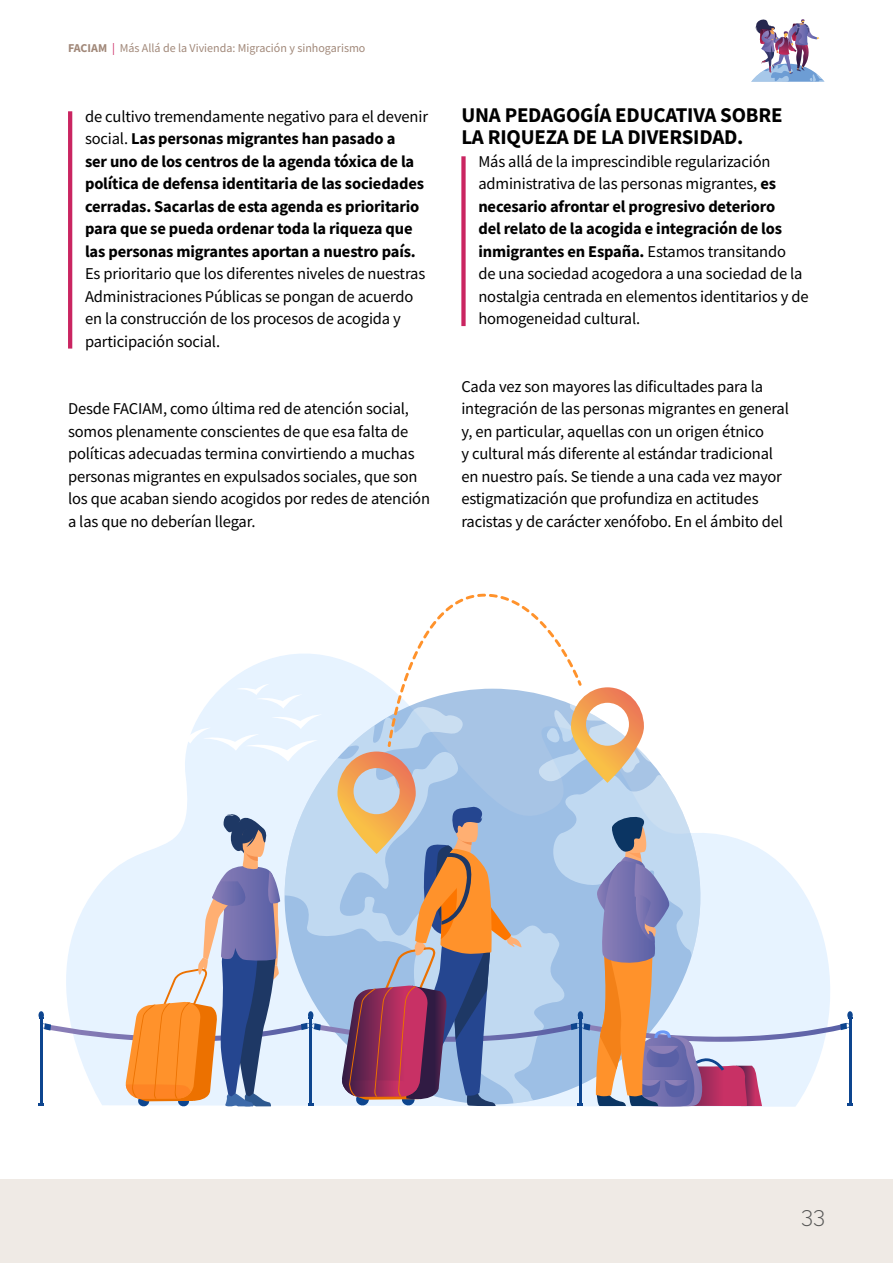
<style>
.page{position:relative;width:893px;height:1263px;background:#fff}
.page>*{position:absolute;margin:0;border:0;box-sizing:border-box;transform-origin:0 0}
.t1{font:300 22.5px "Raleway";color:#575756}
.t2{font:700 21px/22.5px "Source Sans Pro";letter-spacing:-.01em;color:#000}
.t3{font:16.5px/22.5px "Source Sans Pro";letter-spacing:-.01em;color:#000}
.t4{font:700 16.5px/22.5px "Source Sans Pro";letter-spacing:-.01em;color:#000}
.t5{font:12px "Source Sans Pro";color:#a18879}
.s1{font-weight:700}
.s2{color:#ca2561}
.s3{font-weight:400}
</style>
<div class="page">
<div style="left:0;top:1179px;width:893px;height:84px;background:#efeae5"></div>
<img style="left:751px;top:19px;width:73px;height:63px">
<div style="left:461px;top:156px;width:5px;height:170px;background:#ca2561"></div>
<hr style="left:68px;top:111px;width:4px;height:238px;background:#ca2561">
<svg style="left:39px;top:594px;width:814px;height:513px"></svg>
<p class="t5" style="left:68px;top:40px;width:299px"><span class="s1">FACIAM</span> <span class="s2">|</span> Más Allá de la Vivienda: Migración y sinhogarismo</p>
<p class="t4" style="left:85px;top:105px;width:344px"><span class="s3">de cultivo tremendamente negativo para el devenir social.</span> Las personas migrantes han pasado a<br>ser uno de los centros de la agenda tóxica de la política de defensa identitaria de las sociedades cerradas. Sacarlas de esta agenda es prioritario para que se pueda ordenar toda la riqueza que las personas migrantes aportan a nuestro país.</p>
<p class="t3" style="left:85px;top:262px;width:342px">Es prioritario que los diferentes niveles de nuestras Administraciones Públicas se pongan de acuerdo en la construcción de los procesos de acogida y participación social.</p>
<p class="t3" style="left:68px;top:397px;width:364px">Desde FACIAM, como última red de atención social, somos plenamente conscientes de que esa falta de políticas adecuadas termina convirtiendo a muchas personas migrantes en expulsados sociales, que son los que acaban siendo acogidos por redes de atención a las que no deberían llegar.</p>
<p class="t2" style="left:461px;top:103px;width:323px">UNA PEDAGOGÍA EDUCATIVA SOBRE<br>LA RIQUEZA DE LA DIVERSIDAD.</p>
<p class="t3" style="left:478px;top:150px;width:332px">Más allá de la imprescindible regularización administrativa de las personas migrantes, <span class="s1">es necesario afrontar el progresivo deterioro<br>del relato de la acogida e integración de los inmigrantes en España.</span> Estamos transitando<br>de una sociedad acogedora a una sociedad de la nostalgia centrada en elementos identitarios y de homogeneidad cultural.</p>
<p class="t3" style="left:461px;top:375px;width:329px">Cada vez son mayores las dificultades para la integración de las personas migrantes en general y, en particular, aquellas con un origen étnico<br>y cultural más diferente al estándar tradicional en nuestro país. Se tiende a una cada vez mayor estigmatización que profundiza en actitudes racistas y de carácter xenófobo. En el ámbito del</p>
<h1 class="t1" style="left:801px;top:1197px;width:25px">33</h1>
</div>
